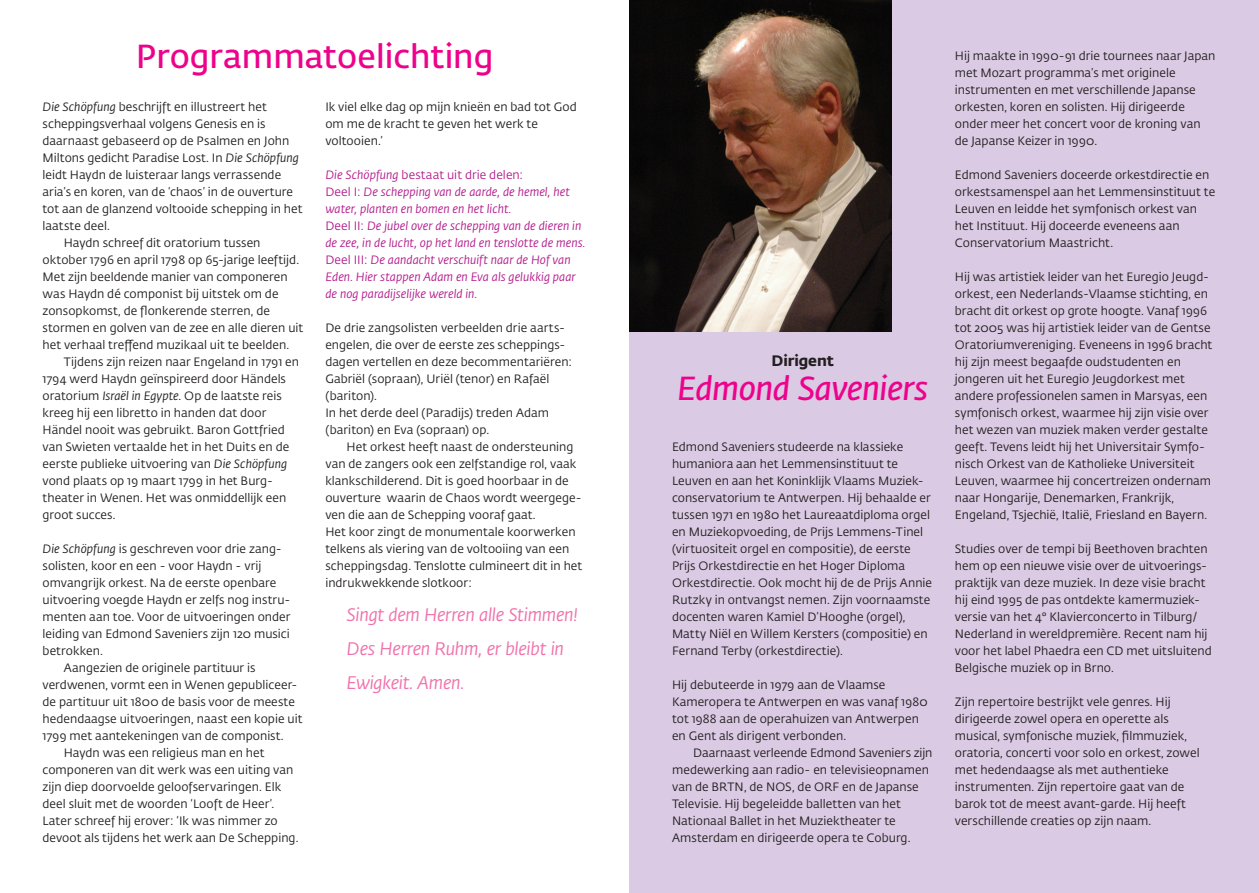
<style>
.page{position:relative;width:1259px;height:893px;background:#fff}
.page>*{position:absolute;margin:0;border:0;box-sizing:border-box;transform-origin:0 0}
.platte_tekst{font:600 33px "Fedra Sans Std";color:#ed028c}
.platte_tekst-2{font:italic 600 33px "Fedra Sans Std";letter-spacing:-.015em;color:#ed028c}
.platte_tekst-3{font:italic 18px "Fedra Sans Std";letter-spacing:-.015em;color:#f171ab}
.platte_tekst-4{font:700 15px "Fedra Sans Std";letter-spacing:-.005em;color:#231f20}
.platte_tekst-5{font:12px/17px "Fedra Sans Std";letter-spacing:.005em;color:#231f20}
.platte_tekst-6{font:italic 12px/17px "Fedra Sans Std";color:#b41e8d}
.platte_tekst-7{font:12px "Fedra Sans Std";letter-spacing:.005em;color:#b41e8d}
.s1{font-style:italic}
.s2{font-style:normal}
</style>
<div class="page">
<div style="left:629px;top:0;width:630px;height:893px;background:#dacae3"></div>
<img style="left:629px;top:0;width:262px;height:332px">
<p class="platte_tekst" style="left:136px;top:36px;width:359px">Programmatoelichting</p>
<p class="platte_tekst-5" style="left:43px;top:98px;width:261px"><span class="s1">Die Schöpfung</span> beschrijft en illustreert het scheppingsverhaal volgens Genesis en is daarnaast gebaseerd op de Psalmen en John Miltons gedicht Paradise Lost. In <span class="s1">Die Schöpfung </span>leidt Haydn de luisteraar langs verrassende aria’s en koren, van de ‘chaos’ in de ouverture tot aan de glanzend voltooide schepping in het laatste deel.</p>
<p class="platte_tekst-5" style="left:43px;top:234px;width:262px;text-indent:21px">Haydn schreef dit oratorium tussen oktober 1796 en april 1798 op 65-jarige leeftijd.<br>Met zijn beeldende manier van componeren was Haydn dé componist bij uitstek om de zonsopkomst, de flonkerende sterren, de stormen en golven van de zee en alle dieren uit het verhaal treffend muzikaal uit te beelden.</p>
<p class="platte_tekst-5" style="left:43px;top:353px;width:258px;text-indent:21px">Tijdens zijn reizen naar Engeland in 1791 en 1794 werd Haydn geïnspireerd door Händels oratorium <span class="s1">Israël in Egypte</span>. Op de laatste reis kreeg hij een libretto in handen dat door Händel nooit was gebruikt. Baron Gottfried van Swieten vertaalde het in het Duits en de eerste publieke uitvoering van <span class="s1">Die Schöpfung </span>vond plaats op 19 maart 1799 in het Burg-</p>
<p class="platte_tekst-5" style="left:43px;top:489px;width:245px">theater in Wenen. Het was onmiddellijk een groot succes.</p>
<p class="platte_tekst-5" style="left:43px;top:540px;width:249px"><span class="s1">Die Schöpfung</span> is geschreven voor drie zang&shy;solisten, koor en een - voor Haydn - vrij omvangrijk orkest. Na de eerste openbare uitvoering voegde Haydn er zelfs nog instru&shy;menten aan toe. Voor de uitvoeringen onder leiding van Edmond Saveniers zijn 120 musici betrokken.</p>
<p class="platte_tekst-5" style="left:43px;top:659px;width:261px;text-indent:21px">Aangezien de originele partituur is verdwenen, vormt een in Wenen gepubliceer&shy;de partituur uit 1800 de basis voor de meeste hedendaagse uitvoeringen, naast een kopie uit 1799 met aantekeningen van de componist.</p>
<p class="platte_tekst-5" style="left:43px;top:744px;width:257px;text-indent:21px">Haydn was een religieus man en het componeren van dit werk was een uiting van zijn diep doorvoelde geloofservaringen. Elk deel sluit met de woorden ‘Looft de Heer’.<br>Later schreef hij erover: ‘Ik was nimmer zo devoot als tijdens het werk aan De Schepping.</p>
<p class="platte_tekst-5" style="left:325px;top:98px;width:253px">Ik viel elke dag op mijn knieën en bad tot God om me de kracht te geven het werk te voltooien.’</p>
<p class="platte_tekst-7" style="left:325px;top:167px;width:199px"><span class="s1">Die Schöpfung</span> bestaat uit drie delen:</p>
<p class="platte_tekst-6" style="left:325px;top:183px;width:246px"><span class="s2">Deel I:</span> De schepping van de aarde, de hemel, het water, planten en bomen en het licht.</p>
<p class="platte_tekst-6" style="left:325px;top:217px;width:262px"><span class="s2">Deel II:</span> De jubel over de schepping van de dieren in de zee, in de lucht, op het land en tenslotte de mens.</p>
<p class="platte_tekst-6" style="left:325px;top:251px;width:252px"><span class="s2">Deel III:</span> De aandacht verschuift naar de Hof van<br>Eden. Hier stappen Adam en Eva als gelukkig paar de nog paradijselijke wereld in.</p>
<p class="platte_tekst-5" style="left:325px;top:319px;width:248px">De drie zangsolisten verbeelden drie aarts&shy;engelen, die over de eerste zes scheppings&shy;dagen vertellen en deze becommentariëren:<br>Gabriël (sopraan), Uriël (tenor) en Rafaël (bariton).</p>
<p class="platte_tekst-5" style="left:325px;top:404px;width:225px">In het derde deel (Paradijs) treden Adam (bariton) en Eva (sopraan) op.</p>
<p class="platte_tekst-5" style="left:325px;top:438px;width:258px;text-indent:21px">Het orkest heeft naast de ondersteuning van de zangers ook een zelfstandige rol, vaak klankschilderend. Dit is goed hoorbaar in de ouverture waarin de Chaos wordt weergege&shy;ven die aan de Schepping vooraf gaat.</p>
<p class="platte_tekst-5" style="left:325px;top:523px;width:258px">Het koor zingt de monumentale koorwerken telkens als viering van de voltooiing van een scheppingsdag. Tenslotte culmineert dit in het indrukwekkende slotkoor:</p>
<p class="platte_tekst-3" style="left:347px;top:604px;width:233px">Singt dem Herren alle Stimmen!</p>
<p class="platte_tekst-3" style="left:347px;top:638px;width:219px">Des Herren Ruhm, er bleibt in</p>
<p class="platte_tekst-3" style="left:347px;top:672px;width:119px">Ewigkeit. Amen.</p>
<p class="platte_tekst-4" style="left:771px;top:351px;width:64px">Dirigent</p>
<p class="platte_tekst-2" style="left:677px;top:368px;width:252px">Edmond Saveniers</p>
<p class="platte_tekst-5" style="left:672px;top:438px;width:262px">Edmond Saveniers studeerde na klassieke humaniora aan het Lemmensinstituut te Leuven en aan het Koninklijk Vlaams Muziek&shy;conservatorium te Antwerpen. Hij behaalde er tussen 1971 en 1980 het Laureaatdiploma orgel en Muziekopvoeding, de Prijs Lemmens-Tinel (virtuositeit orgel en compositie), de eerste Prijs Orkestdirectie en het Hoger Diploma Orkestdirectie. Ook mocht hij de de Prijs Annie Rutzky in ontvangst nemen. Zijn voornaamste docenten waren Kamiel D’Hooghe (orgel), Matty Niël en Willem Kersters (compositie) en Fernand Terby (orkestdirectie).</p>
<p class="platte_tekst-5" style="left:672px;top:676px;width:257px">Hij debuteerde in 1979 aan de Vlaamse Kameropera te Antwerpen en was vanaf 1980 tot 1988 aan de operahuizen van Antwerpen en Gent als dirigent verbonden.</p>
<p class="platte_tekst-5" style="left:672px;top:744px;width:262px;text-indent:21px">Daarnaast verleende Edmond Saveniers zijn medewerking aan radio- en televisieopnamen van de BRTN, de NOS, de ORF en de Japanse Televisie. Hij begeleidde balletten van het Nationaal Ballet in het Muziektheater te Amsterdam en dirigeerde opera te Coburg.</p>
<p class="platte_tekst-5" style="left:955px;top:47px;width:262px">Hij maakte in 1990-91 drie tournees naar Japan met Mozart programma’s met originele instrumenten en met verschillende Japanse orkesten, koren en solisten. Hij dirigeerde onder meer het concert voor de kroning van de Japanse Keizer in 1990.</p>
<p class="platte_tekst-5" style="left:955px;top:166px;width:262px">Edmond Saveniers doceerde orkestdirectie en orkestsamenspel aan het Lemmensinstituut te Leuven en leidde het symfonisch orkest van het Instituut. Hij doceerde eveneens aan Conservatorium Maastricht.</p>
<p class="platte_tekst-5" style="left:955px;top:268px;width:256px">Hij was artistiek leider van het Euregio Jeugd-</p>
<p class="platte_tekst-5" style="left:955px;top:285px;width:259px">orkest, een Nederlands-Vlaamse stichting, en bracht dit orkest op grote hoogte. Vanaf 1996 tot 2005 was hij artistiek leider van de Gentse Oratoriumvereniging. Eveneens in 1996 bracht hij zijn meest begaafde oudstudenten en jongeren uit het Euregio Jeugdorkest met andere professionelen samen in Marsyas, een symfonisch orkest, waarmee hij zijn visie over het wezen van muziek maken verder gestalte geeft. Tevens leidt hij het Universitair Symfo&shy;nisch Orkest van de Katholieke Universiteit Leuven, waarmee hij concertreizen ondernam naar Hongarije, Denemarken, Frankrijk, Engeland, Tsjechië, Italië, Friesland en Bayern.</p>
<p class="platte_tekst-5" style="left:955px;top:540px;width:258px">Studies over de tempi bij Beethoven brachten hem op een nieuwe visie over de uitvoerings&shy;praktijk van deze muziek. In deze visie bracht hij eind 1995 de pas ontdekte kamermuziek&shy;versie van het 4° Klavierconcerto in Tilburg/ Nederland in wereldpremière. Recent nam hij voor het label Phaedra een CD met uitsluitend Belgische muziek op in Brno.</p>
<p class="platte_tekst-5" style="left:955px;top:693px;width:246px">Zijn repertoire bestrijkt vele genres. Hij dirigeerde zowel opera en operette als musical, symfonische muziek, filmmuziek, oratoria, concerti voor solo en orkest, zowel met hedendaagse als met authentieke instrumenten. Zijn repertoire gaat van de barok tot de meest avant-garde. Hij heeft verschillende creaties op zijn naam.</p>
</div>
